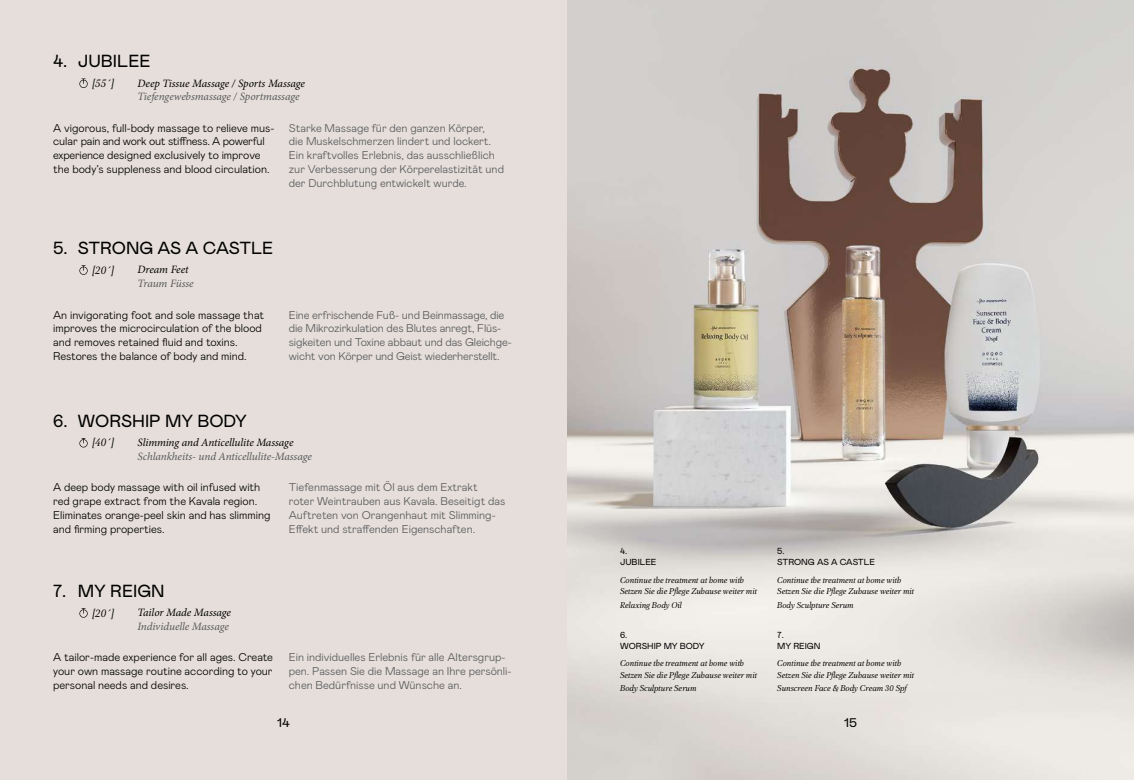
<style>
.page{position:relative;width:1134px;height:780px;background:#fff}
.page>*{position:absolute;margin:0;border:0;box-sizing:border-box;transform-origin:0 0}
.t1{font:17.5px "Mabry Pro";color:#000}
.t2{font:12.5px "Mabry Pro";color:#000;scale:1.07 1}
.t3{font:300 11.25px/13.8px "Mabry Pro";color:#58595b}
.t4{font:300 11.25px/13.8px "Mabry Pro";color:#000}
.t5{font:italic 11.25px "Minion Pro";letter-spacing:-.01em;color:#58595b}
.t6{font:italic 11.25px "Minion Pro";letter-spacing:-.01em;color:#000}
.t7{font:italic 11.25px "PF Regal Text Pro";color:#000}
.t8{font:italic 8.75px/11.2px "PF Regal Text Pro";color:#000}
.t9{font:8.75px/11.2px "Mabry Pro";color:#000}
</style>
<div class="page">
<img style="left:567px;top:0;width:567px;height:780px">
<div style="left:0;top:0;width:567px;height:780px;background:#e5deda"></div>
<svg style="left:79px;top:78px;width:9px;height:10px"></svg>
<svg style="left:79px;top:265px;width:9px;height:10px"></svg>
<svg style="left:79px;top:438px;width:9px;height:9px"></svg>
<svg style="left:79px;top:608px;width:9px;height:9px"></svg>
<h1 class="t1" style="left:53px;top:49px;width:99px">4. JUBILEE</h1>
<p class="t7" style="left:92px;top:77px;width:23px">[55΄]</p>
<p class="t6" style="left:138px;top:75px;width:169px">Deep Tissue Massage / Sports Massage</p>
<p class="t5" style="left:138px;top:89px;width:163px">Tiefengewebsmassage / Sportmassage</p>
<p class="t4" style="left:53px;top:120px;width:223px">A vigorous, full-body massage to relieve mus&shy;cular pain and work out stiffness. A powerful experience designed exclusively to improve the body’s suppleness and blood circulation.</p>
<p class="t3" style="left:289px;top:120px;width:217px">Starke Massage für den ganzen Körper,<br>die Muskelschmerzen lindert und lockert.<br>Ein kraftvolles Erlebnis, das ausschließlich zur Verbesserung der Körperelastizität und der Durchblutung entwickelt wurde.</p>
<h1 class="t1" style="left:53px;top:235px;width:222px">5. STRONG AS A CASTLE</h1>
<p class="t7" style="left:92px;top:264px;width:23px">[20΄]</p>
<p class="t6" style="left:138px;top:262px;width:52px">Dream Feet</p>
<p class="t5" style="left:138px;top:276px;width:58px">Traum Füsse</p>
<p class="t4" style="left:53px;top:307px;width:212px">An invigorating foot and sole massage that improves the microcirculation of the blood and removes retained fluid and toxins.<br>Restores the balance of body and mind.</p>
<p class="t3" style="left:289px;top:307px;width:224px">Eine erfrischende Fuß- und Beinmassage, die die Mikrozirkulation des Blutes anregt, Flüs&shy;sigkeiten und Toxine abbaut und das Gleichge&shy;wicht von Körper und Geist wiederherstellt.</p>
<h1 class="t1" style="left:53px;top:408px;width:195px">6. WORSHIP MY BODY</h1>
<p class="t7" style="left:92px;top:437px;width:23px">[40΄]</p>
<p class="t6" style="left:138px;top:435px;width:157px">Slimming and Anticellulite Massage</p>
<p class="t5" style="left:138px;top:448px;width:176px">Schlankheits- und Anticellulite-Massage</p>
<p class="t4" style="left:53px;top:480px;width:219px">A deep body massage with oil infused with red grape extract from the Kavala region.<br>Eliminates orange-peel skin and has slimming and firming properties.</p>
<p class="t3" style="left:289px;top:480px;width:218px">Tiefenmassage mit Öl aus dem Extrakt roter Weintrauben aus Kavala. Beseitigt das Auftreten von Orangenhaut mit Slimming-Effekt und straffenden Eigenschaften.</p>
<h1 class="t1" style="left:53px;top:578px;width:113px">7. MY REIGN</h1>
<p class="t7" style="left:92px;top:607px;width:23px">[20΄]</p>
<p class="t6" style="left:138px;top:605px;width:95px">Tailor Made Massage</p>
<p class="t5" style="left:138px;top:618px;width:93px">Individuelle Massage</p>
<p class="t4" style="left:53px;top:650px;width:221px;text-align:justify">A tailor-made experience for all ages. Create your own massage routine according to your personal needs and desires.</p>
<p class="t3" style="left:289px;top:650px;width:224px">Ein individuelles Erlebnis für alle Altersgrup&shy;pen. Passen Sie die Massage an Ihre persönli&shy;chen Bedürfnisse und Wünsche an.</p>
<p class="t9" style="left:620px;top:545px;width:38px">4.<br>JUBILEE</p>
<p class="t9" style="left:777px;top:545px;width:99px">5.<br>STRONG AS A CASTLE</p>
<p class="t8" style="left:620px;top:574px;width:138px">Continue the treatment at home with<br>Setzen Sie die Pflege Zuhause weiter mit</p>
<p class="t8" style="left:620px;top:599px;width:63px">Relaxing Body Oil</p>
<p class="t8" style="left:777px;top:574px;width:138px">Continue the treatment at home with<br>Setzen Sie die Pflege Zuhause weiter mit</p>
<p class="t8" style="left:777px;top:599px;width:78px">Body Sculpture Serum</p>
<p class="t9" style="left:620px;top:629px;width:86px">6.<br>WORSHIP MY BODY</p>
<p class="t9" style="left:777px;top:629px;width:45px">7.<br>MY REIGN</p>
<p class="t8" style="left:620px;top:658px;width:138px">Continue the treatment at home with<br>Setzen Sie die Pflege Zuhause weiter mit</p>
<p class="t8" style="left:620px;top:683px;width:78px">Body Sculpture Serum</p>
<p class="t8" style="left:777px;top:658px;width:138px">Continue the treatment at home with<br>Setzen Sie die Pflege Zuhause weiter mit</p>
<p class="t8" style="left:777px;top:683px;width:131px">Sunscreen Face &amp; Body Cream 30 Spf</p>
<p class="t2" style="left:277px;top:713px;width:13px">14</p>
<p class="t2" style="left:844px;top:713px;width:14px">15</p>
</div>
